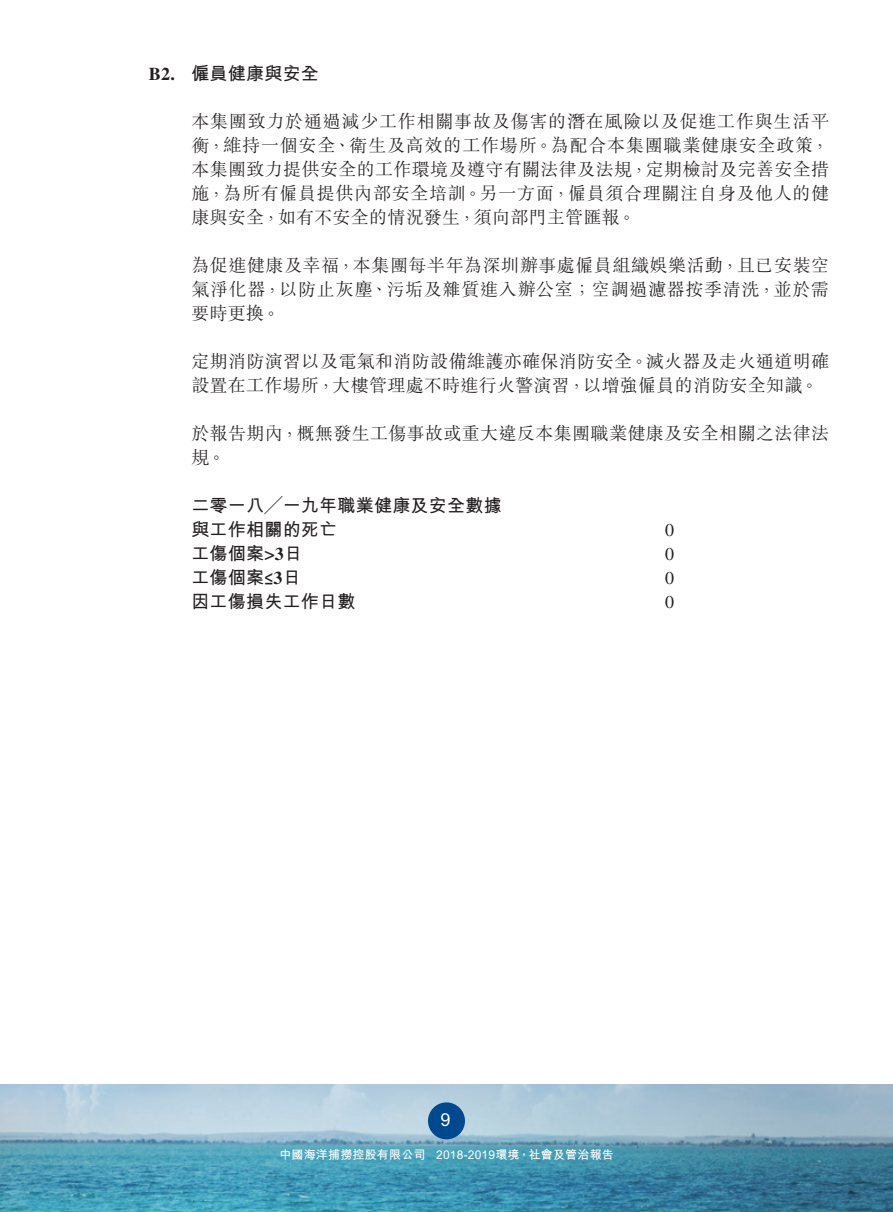
<style>
.page{position:relative;width:893px;height:1212px;background:#fff}
.page>*{position:absolute;margin:0;border:0;box-sizing:border-box;transform-origin:0 0}
.t1{font:18px/24px "M Sung HK Light E Ten B5 H";letter-spacing:.02em;color:#231f20;text-align:justify}
.t2{font:18px/24px "M Hei HK Bold E Ten B5 H";letter-spacing:.015em;color:#231f20}
.t3{font:18px "Times LT Std";color:#231f20}
.t4{font:18px "M Hei HK Bold E Ten B5 H";color:#fff}
.t5{font:12px "M Hei HK Bold E Ten B5 H";letter-spacing:.015em;color:#fff}
.s1{font-family:"Times LT Std";font-weight:700}
</style>
<div class="page">
<img style="left:0;top:1084px;width:893px;height:128px">
<div style="left:428px;top:1102px;width:37px;height:37px;background:#01498e;border-radius:50%"></div>
<p class="t2" style="left:149px;top:64px;width:172px"><span class="s1">B2.</span> 僱員健康與安全</p>
<p class="t1" style="left:191px;top:112px;width:639px">本集團致力於通過減少工作相關事故及傷害的潛在風險以及促進工作與生活平衡，維持一個安全、衛生及高效的工作場所。為配合本集團職業健康安全政策，本集團致力提供安全的工作環境及遵守有關法律及法規，定期檢討及完善安全措施，為所有僱員提供內部安全培訓。另一方面，僱員須合理關注自身及他人的健康與安全，如有不安全的情況發生，須向部門主管匯報。</p>
<p class="t1" style="left:191px;top:256px;width:639px">為促進健康及幸福，本集團每半年為深圳辦事處僱員組織娛樂活動，且已安裝空氣淨化器，以防止灰塵、污垢及雜質進入辦公室；空調過濾器按季清洗，並於需要時更換。</p>
<p class="t1" style="left:191px;top:352px;width:639px">定期消防演習以及電氣和消防設備維護亦確保消防安全。滅火器及走火通道明確設置在工作場所，大樓管理處不時進行火警演習，以增強僱員的消防安全知識。</p>
<p class="t1" style="left:191px;top:424px;width:639px">於報告期內，概無發生工傷事故或重大違反本集團職業健康及安全相關之法律法規。</p>
<p class="t2" style="left:191px;top:496px;width:312px">二零一八╱一九年職業健康及安全數據與工作相關的死亡</p>
<p class="t3" style="left:665px;top:519px;width:10px">0</p>
<p class="t2" style="left:191px;top:544px;width:112px">工傷個案<span class="s1">&gt;3</span>日</p>
<p class="t3" style="left:665px;top:543px;width:10px">0</p>
<p class="t2" style="left:191px;top:568px;width:111px">工傷個案<span class="s1">≤3</span>日</p>
<p class="t3" style="left:665px;top:567px;width:10px">0</p>
<p class="t2" style="left:191px;top:592px;width:166px">因工傷損失工作日數</p>
<p class="t3" style="left:665px;top:591px;width:10px">0</p>
<p class="t4" style="left:441px;top:1112px;width:12px">9</p>
<p class="t5" style="left:279px;top:1150px;width:336px">中國海洋捕撈控股有限公司 2018-2019環境，社會及管治報告</p>
</div>
